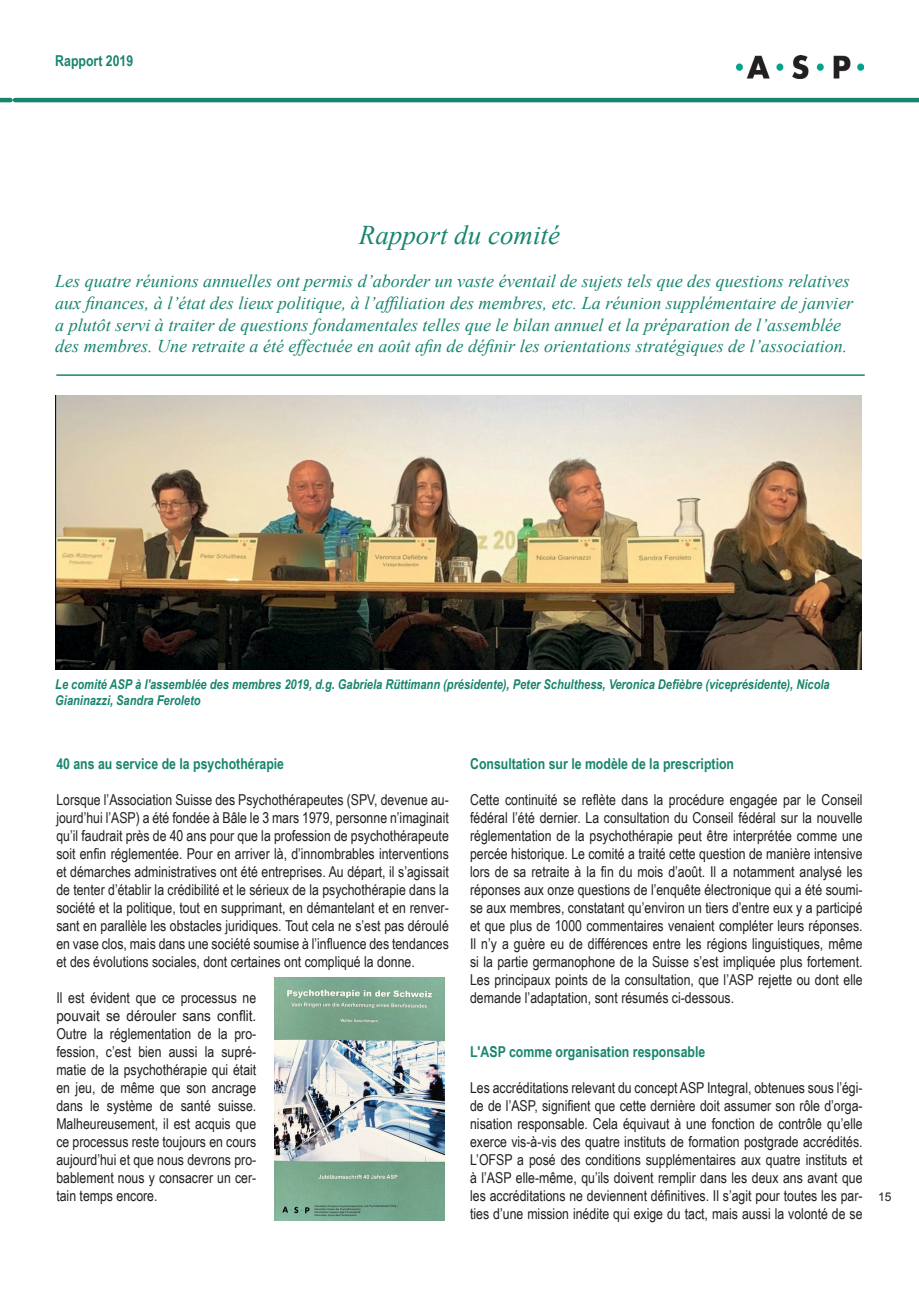
<style>
.page{position:relative;width:919px;height:1289px;background:#fff}
.page>*{position:absolute;margin:0;border:0;box-sizing:border-box;transform-origin:0 0}
.t1{font:italic 27px "Times New Roman";color:#18856f}
.t2{font:italic 18px/21.6px "Times New Roman";color:#18856f}
.t3{font:15px/18px "Arial Narrow";color:#231f20;text-align:justify}
.t4{font:700 15px "Arial Narrow";color:#18856f}
.t5{font:italic 700 13.5px/16.2px "Arial Narrow";color:#18856f}
.t6{font:12px "Arial";color:#231f20}
</style>
<div class="page">
<img style="left:736px;top:55px;width:127px;height:23px">
<hr style="left:15px;top:98px;width:903px;height:4px;background:#18856f">
<hr style="left:0;top:98px;width:11px;height:4px;background:#18856f">
<img style="left:55px;top:395px;width:806px;height:274px">
<hr style="left:56px;top:374px;width:808px;height:2px;background:#18856f">
<img style="left:274px;top:977px;width:170px;height:243px">
<p class="t4" style="left:55px;top:50px;width:79px">Rapport 2019</p>
<h1 class="t1" style="left:359px;top:216px;width:202px">Rapport du comité</h1>
<p class="t2" style="left:55px;top:270px;width:799px">Les quatre réunions annuelles ont permis d’aborder un vaste éventail de sujets tels que des questions relatives aux finances, à l’état des lieux politique, à l’affiliation des membres, etc. La réunion supplémentaire de janvier a plutôt servi à traiter de questions fondamentales telles que le bilan annuel et la préparation de l’assemblée des membres. Une retraite a été effectuée en août afin de définir les orientations stratégiques de l’association.</p>
<p class="t5" style="left:55px;top:675px;width:775px">Le comité ASP à l'assemblée des membres 2019, d.g. Gabriela Rüttimann (présidente), Peter Schulthess, Veronica Defièbre (viceprésidente), Nicola<br>Gianinazzi, Sandra Feroleto</p>
<p class="t4" style="left:56px;top:752px;width:229px">40 ans au service de la psychothérapie</p>
<p class="t3" style="left:56px;top:790px;width:394px">Lorsque l’Association Suisse des Psychothérapeutes (SPV, devenue au&shy;jourd’hui l’ASP) a été fondée à Bâle le 3 mars 1979, personne n’imaginait qu’il faudrait près de 40 ans pour que la profession de psychothérapeute soit enfin réglementée. Pour en arriver là, d’innombrables interventions et démarches administratives ont été entreprises. Au départ, il s’agissait de tenter d’établir la crédibilité et le sérieux de la psychothérapie dans la société et la politique, tout en supprimant, en démantelant et en renver&shy;sant en parallèle les obstacles juridiques. Tout cela ne s’est pas déroulé en vase clos, mais dans une société soumise à l’influence des tendances et des évolutions sociales, dont certaines ont compliqué la donne.</p>
<p class="t3" style="left:56px;top:988px;width:201px">Il est évident que ce processus ne pouvait se dérouler sans conflit.<br>Outre la réglementation de la pro&shy;fession, c’est bien aussi la supré&shy;matie de la psychothérapie qui était en jeu, de même que son ancrage dans le système de santé suisse.<br>Malheureusement, il est acquis que ce processus reste toujours en cours aujourd’hui et que nous devrons pro&shy;bablement nous y consacrer un cer&shy;tain temps encore.</p>
<p class="t4" style="left:470px;top:752px;width:265px">Consultation sur le modèle de la prescription</p>
<p class="t3" style="left:470px;top:790px;width:394px">Cette continuité se reflète dans la procédure engagée par le Conseil fédéral l’été dernier. La consultation du Conseil fédéral sur la nouvelle réglementation de la psychothérapie peut être interprétée comme une percée historique. Le comité a traité cette question de manière intensive lors de sa retraite à la fin du mois d’août. Il a notamment analysé les réponses aux onze questions de l’enquête électronique qui a été soumi&shy;se aux membres, constatant qu’environ un tiers d’entre eux y a participé et que plus de 1000 commentaires venaient compléter leurs réponses.<br>Il n’y a guère eu de différences entre les régions linguistiques, même si la partie germanophone de la Suisse s’est impliquée plus fortement.<br>Les principaux points de la consultation, que l’ASP rejette ou dont elle demande l’adaptation, sont résumés ci-dessous.</p>
<p class="t4" style="left:470px;top:1040px;width:237px">L'ASP comme organisation responsable</p>
<p class="t3" style="left:470px;top:1078px;width:394px">Les accréditations relevant du concept ASP Integral, obtenues sous l’égi&shy;de de l’ASP, signifient que cette dernière doit assumer son rôle d’orga&shy;nisation responsable. Cela équivaut à une fonction de contrôle qu’elle exerce vis-à-vis des quatre instituts de formation postgrade accrédités.<br>L’OFSP a posé des conditions supplémentaires aux quatre instituts et à l’ASP elle-même, qu’ils doivent remplir dans les deux ans avant que les accréditations ne deviennent définitives. Il s’agit pour toutes les par&shy;ties d’une mission inédite qui exige du tact, mais aussi la volonté de se</p>
<p class="t6" style="left:878px;top:1188px;width:15px">15</p>
</div>
